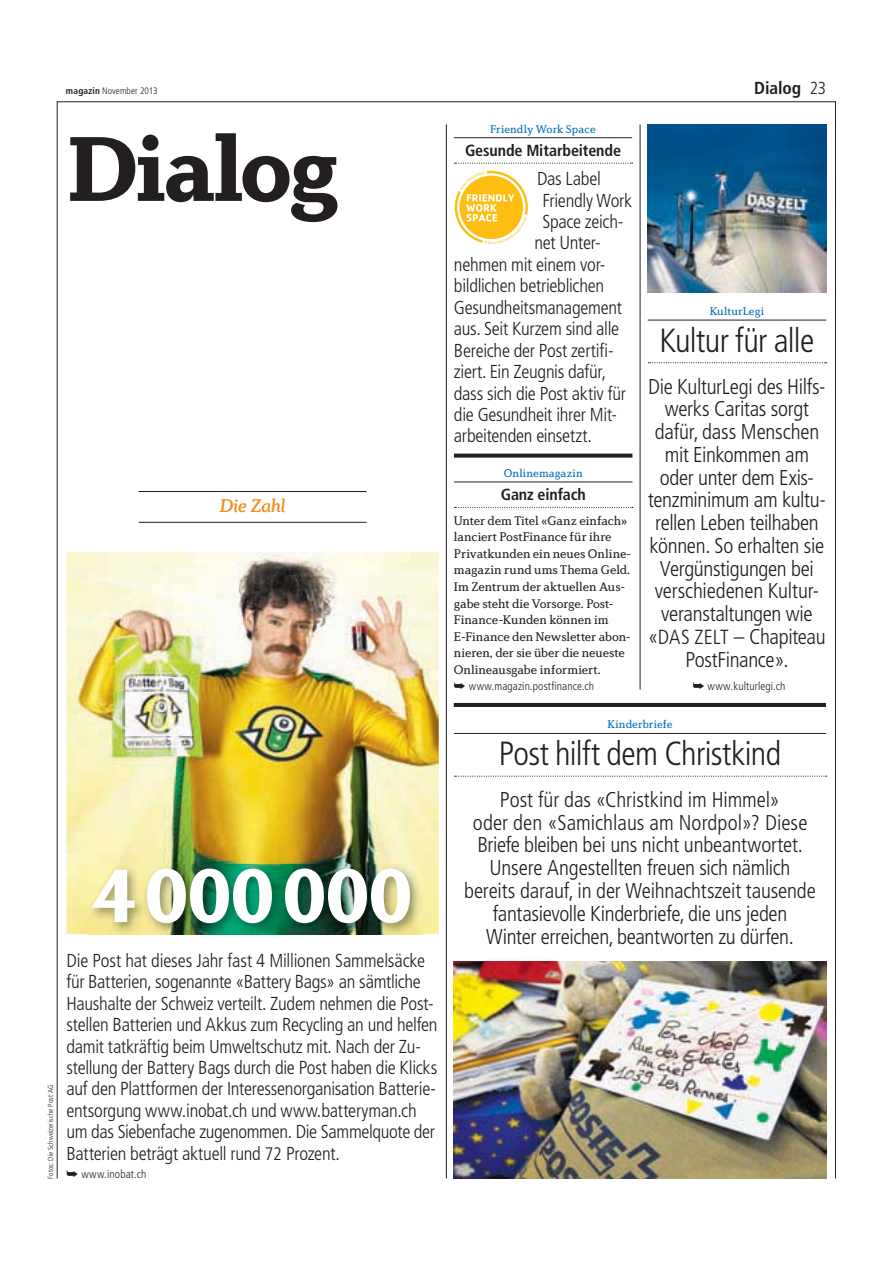
<style>
.page{position:relative;width:893px;height:1263px;background:#fff}
.page>*{position:absolute;margin:0;border:0;box-sizing:border-box;transform-origin:0 0}
.t1{font:900 93.75px "Diverda Serif LT Std";letter-spacing:-.04em;color:#231f20}
.t2{font:900 80.4px "Diverda Serif LT Std";letter-spacing:-.035em;color:#fff}
.t3{font:300 condensed 33.45px "Frutiger LT Std";letter-spacing:-.02em;color:#231f20}
.t4{font:300 condensed 21.45px/22.8px "Frutiger LT Std";letter-spacing:-.015em;color:#231f20;text-align:center}
.t5{font:300 condensed 18.75px/21.5px "Frutiger LT Std";letter-spacing:-.015em;color:#231f20}
.t6{font:italic 500 18.75px "Diverda Serif LT Std";letter-spacing:-.02em;color:#f68b1e}
.t7{font:700 condensed 17.4px "Frutiger LT Std";letter-spacing:-.005em;color:#231f20}
.t8{font:700 condensed 16.05px "Frutiger LT Std";letter-spacing:-.01em;color:#231f20}
.t9{font:12.75px/16.6px "Diverda Serif LT Std";letter-spacing:-.01em;color:#231f20}
.t10{font:300 condensed 11.4px "Frutiger LT Std";letter-spacing:.01em;color:#231f20}
.t11{font:11.4px "Diverda Serif LT Std";color:#006cb7}
.t12{font:300 condensed 9.45px "Frutiger LT Std";letter-spacing:.01em;color:#231f20}
.t13{font:300 condensed 7.35px "Frutiger LT Std";letter-spacing:.015em;color:#231f20}
.s1{font-weight:700}
.s2{font-weight:300}
.s3{font-size:18.15px}
.s4{font-family:"Apple";font-weight:400;font-stretch:normal;font-size:12.75px}
.s5{font-size:20.4px}
</style>
<div class="page">
<hr style="left:454px;top:137px;width:178px;height:1px;background:#231f20">
<hr style="left:454px;top:482px;width:178px;height:1px;background:#231f20">
<svg style="left:454px;top:507px;width:179px;height:1px"></svg>
<hr style="left:454px;top:733px;width:372px;height:1px;background:#231f20">
<svg style="left:454px;top:776px;width:373px;height:1px"></svg>
<hr style="left:648px;top:320px;width:178px;height:1px;background:#231f20">
<svg style="left:648px;top:362px;width:179px;height:1px"></svg>
<img style="left:454px;top:961px;width:372px;height:217px">
<img style="left:648px;top:125px;width:178px;height:168px">
<hr style="left:139px;top:491px;width:228px;height:1px;background:#231f20">
<hr style="left:139px;top:522px;width:228px;height:1px;background:#231f20">
<svg style="left:454px;top:454px;width:178px;height:4px"></svg>
<hr style="left:640px;top:125px;width:1px;height:565px;background:#231f20">
<hr style="left:446px;top:125px;width:1px;height:1053px;background:#231f20">
<hr style="left:454px;top:703px;width:372px;height:4px;background:#231f20">
<img style="left:66px;top:552px;width:373px;height:382px">
<img style="left:88px;top:864px;width:334px;height:70px">
<svg style="left:454px;top:163px;width:179px;height:81px"></svg>
<p class="t13" style="left:47px;top:1179px;width:96px;rotate:-90deg">Fotos: Die Schweizerische Post AG</p>
<p class="t12" style="left:66px;top:87px;width:93px"><span class="s1">magazin</span> November 2013</p>
<p class="t7" style="left:754px;top:80px;width:74px">Dialog <span class="s2">23</span></p>
<h2 class="t1" style="left:66px;top:134px;width:275px">Dialog</h2>
<h3 class="t6" style="left:219px;top:499px;width:68px">Die Zahl</h3>
<p class="t2" style="left:92px;top:865px;width:323px">4 000 000</p>
<p class="t5" style="left:66px;top:950px;width:373px">Die Post hat dieses Jahr fast 4 Millionen Sammelsäcke für Batterien, sogenannte «Battery Bags» an sämtliche Haushalte der Schweiz verteilt. Zudem nehmen die Post&shy;stellen Batterien und Akkus zum Recycling an und helfen damit tatkräftig beim Umweltschutz mit. Nach der Zu&shy;stellung der Battery Bags durch die Post haben die Klicks auf den Plattformen der Interessenorganisation Batterie&shy;entsorgung www.inobat.ch und www.batteryman.ch um das Siebenfache zugenommen. Die Sammelquote der Batterien beträgt aktuell rund <span class="s3">72</span> Prozent.</p>
<p class="t10" style="left:66px;top:1170px;width:82px"><span class="s4">Œ</span> www.inobat.ch</p>
<p class="t11" style="left:490px;top:125px;width:107px">Friendly Work Space</p>
<p class="t8" style="left:465px;top:144px;width:158px">Gesunde Mitarbeitende</p>
<p class="t5" style="left:537px;top:169px;width:97px">Das Label<br>Friendly Work</p>
<p class="t5" style="left:542px;top:212px;width:83px">Space zeich-</p>
<p class="t5" style="left:534px;top:233px;width:68px">net Unter-</p>
<p class="t5" style="left:454px;top:255px;width:153px">nehmen mit einem vor-</p>
<p class="t5" style="left:454px;top:276px;width:152px">bildlichen betrieblichen</p>
<p class="t5" style="left:454px;top:297px;width:170px">Gesundheitsmanagement</p>
<p class="t5" style="left:454px;top:319px;width:167px">aus. Seit Kurzem sind alle</p>
<p class="t5" style="left:454px;top:340px;width:161px">Bereiche der Post zertifi-</p>
<p class="t5" style="left:454px;top:362px;width:154px">ziert. Ein Zeugnis dafür,</p>
<p class="t5" style="left:454px;top:383px;width:174px">dass sich die Post aktiv für</p>
<p class="t5" style="left:454px;top:405px;width:165px">die Gesundheit ihrer Mit&shy;arbeitenden einsetzt.</p>
<p class="t11" style="left:504px;top:469px;width:81px">Onlinemagazin</p>
<p class="t8" style="left:501px;top:488px;width:87px">Ganz einfach</p>
<p class="t9" style="left:454px;top:513px;width:178px">Unter dem Titel «Ganz einfach» lanciert PostFinance für ihre<br>Privatkunden ein neues Online&shy;magazin rund ums Thema Geld.<br>Im Zentrum der aktuellen Aus&shy;gabe steht die Vorsorge. Post-<br>Finance-Kunden können im<br>E-Finance den Newsletter abon&shy;nieren, der sie über die neueste<br>Onlineausgabe informiert.</p>
<p class="t10" style="left:454px;top:681px;width:142px"><span class="s4">Œ</span> www.magazin.postfinance.ch</p>
<h3 class="t11" style="left:607px;top:720px;width:67px">Kinderbriefe</h3>
<h3 class="t3" style="left:499px;top:739px;width:284px">Post hilft dem Christkind</h3>
<h3 class="t4" style="left:464px;top:789px;width:353px">Post für das «Christkind im Himmel»<br>oder den «Samichlaus am Nordpol»? Diese Briefe bleiben bei uns nicht unbeantwortet.<br>Unsere Angestellten freuen sich nämlich bereits darauf, in der Weihnachtszeit tausende fantasievolle Kinderbriefe, die uns jeden<br>Winter erreichen, beantworten zu dürfen.</h3>
<p class="t11" style="left:710px;top:307px;width:56px">KulturLegi</p>
<p class="t3" style="left:659px;top:326px;width:156px">Kultur für alle</p>
<p class="t4" style="left:648px;top:376px;width:179px">Die KulturLegi des Hilfs&shy;werks Caritas sorgt dafür, dass Menschen mit Einkommen am oder unter dem Exis&shy;tenzminimum am kultu&shy;rellen Leben teilhaben können. So erhalten sie<br>Vergünstigungen bei verschiedenen Kultur&shy;veranstaltungen wie «<span class="s5">DAS ZELT</span> – Chapiteau<br>PostFinance».</p>
<p class="t10" style="left:693px;top:681px;width:94px"><span class="s4">Œ</span> www.kulturlegi.ch</p>
</div>
